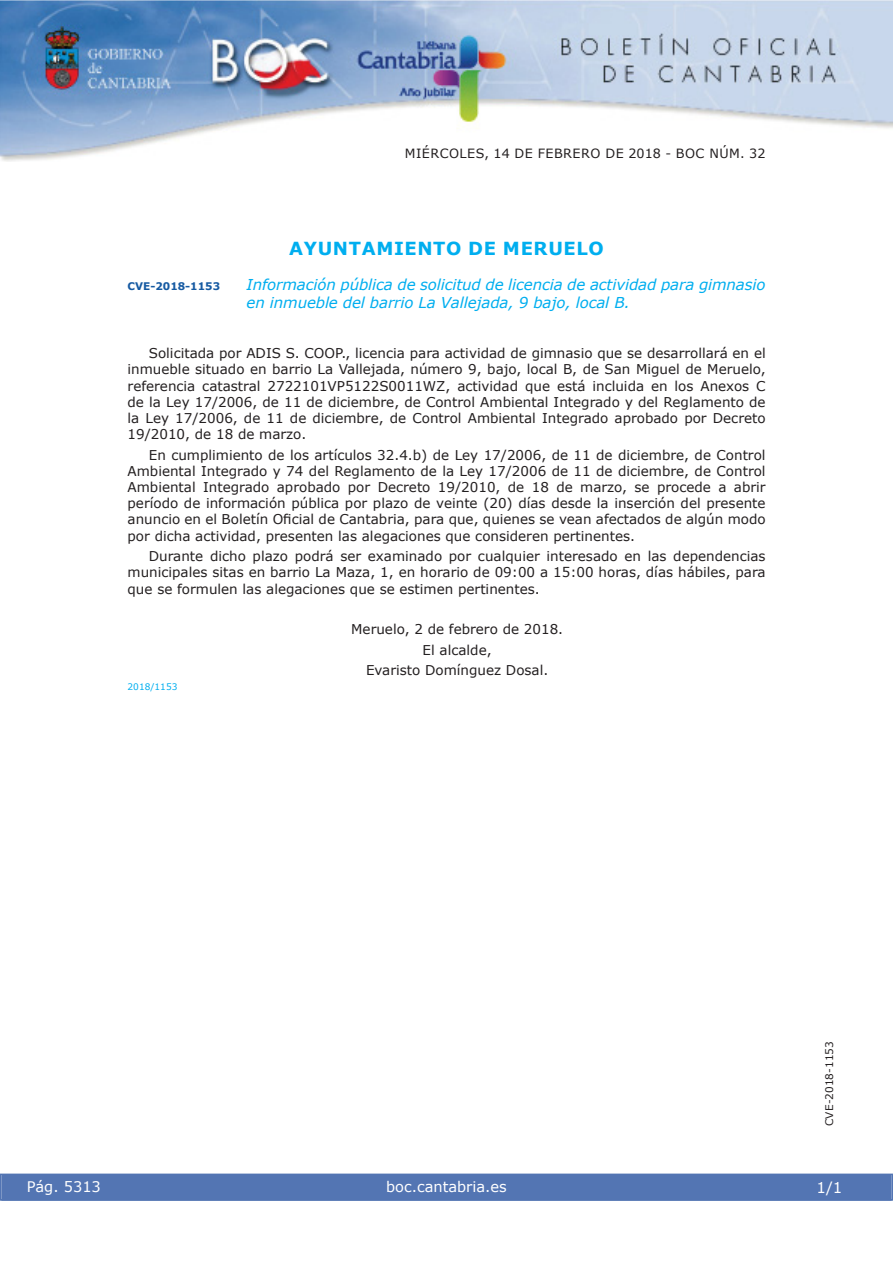
<style>
.page{position:relative;width:893px;height:1263px;background:#fff}
.page>*{position:absolute;margin:0;border:0;box-sizing:border-box;transform-origin:0 0}
.t1{font:700 18px "Verdana";letter-spacing:.035em;color:#00aeef}
.t2{font:italic 15px/18px "Verdana";letter-spacing:-.01em;color:#00aeef}
.t3{font:15px "Verdana";color:#fff}
.t4{font:14.55px "Verdana";color:#fff}
.t5{font:13.5px/16.2px "Verdana";color:#231f20;text-align:justify}
.t6{font:12.75px "Verdana";letter-spacing:.035em;color:#231f20}
.t7{font:10.5px "Verdana";color:#231f20}
.t8{font:700 10.5px "Verdana";color:#165aa2}
.t9{font:9px "Verdana";color:#00aeef}
</style>
<div class="page">
<img style="left:0;top:0;width:893px;height:161px">
<div style="left:1px;top:1174px;width:890px;height:27px;background:#5375b3"></div>
<div style="left:0;top:1174px;width:893px;height:27px;border:1px solid #5375b3"></div>
<p class="t6" style="left:405px;top:145px;width:362px">MIÉRCOLES, 14 DE FEBRERO DE 2018 - BOC NÚM. 32</p>
<h1 class="t1" style="left:289px;top:237px;width:316px">AYUNTAMIENTO DE MERUELO</h1>
<p class="t8" style="left:128px;top:279px;width:94px">CVE-2018-1153</p>
<p class="t2" style="left:247px;top:275px;width:520px">Información pública de solicitud de licencia de actividad para gimnasio en inmueble del barrio La Vallejada, 9 bajo, local B.</p>
<p class="t5" style="left:128px;top:345px;width:640px;text-indent:21px">Solicitada por ADIS S. COOP., licencia para actividad de gimnasio que se desarrollará en el inmueble situado en barrio La Vallejada, número 9, bajo, local B, de San Miguel de Meruelo, referencia catastral 2722101VP5122S0011WZ, actividad que está incluida en los Anexos C de la Ley 17/2006, de 11 de diciembre, de Control Ambiental Integrado y del Reglamento de la Ley 17/2006, de 11 de diciembre, de Control Ambiental Integrado aprobado por Decreto 19/2010, de 18 de marzo.</p>
<p class="t5" style="left:128px;top:446px;width:640px;text-indent:21px">En cumplimiento de los artículos 32.4.b) de Ley 17/2006, de 11 de diciembre, de Control Ambiental Integrado y 74 del Reglamento de la Ley 17/2006 de 11 de diciembre, de Control Ambiental Integrado aprobado por Decreto 19/2010, de 18 de marzo, se procede a abrir período de información pública por plazo de veinte (20) días desde la inserción del presente anuncio en el Boletín Oficial de Cantabria, para que, quienes se vean afectados de algún modo por dicha actividad, presenten las alegaciones que consideren pertinentes.</p>
<p class="t5" style="left:128px;top:548px;width:640px;text-indent:21px">Durante dicho plazo podrá ser examinado por cualquier interesado en las dependencias municipales sitas en barrio La Maza, 1, en horario de 09:00 a 15:00 horas, días hábiles, para que se formulen las alegaciones que se estimen pertinentes.</p>
<p class="t5" style="left:351px;top:619px;width:213px;line-height:20.4px;text-align:center">Meruelo, 2 de febrero de 2018.<br>El alcalde,<br>Evaristo Domínguez Dosal.</p>
<p class="t9" style="left:128px;top:681px;width:51px">2018/1153</p>
<p class="t4" style="left:27px;top:1177px;width:76px">Pág. 5313</p>
<p class="t4" style="left:386px;top:1178px;width:122px">boc.cantabria.es</p>
<p class="t7" style="left:823px;top:1126px;width:87px;rotate:-90deg">CVE-2018-1153</p>
<p class="t3" style="left:816px;top:1178px;width:27px">1/1</p>
</div>
